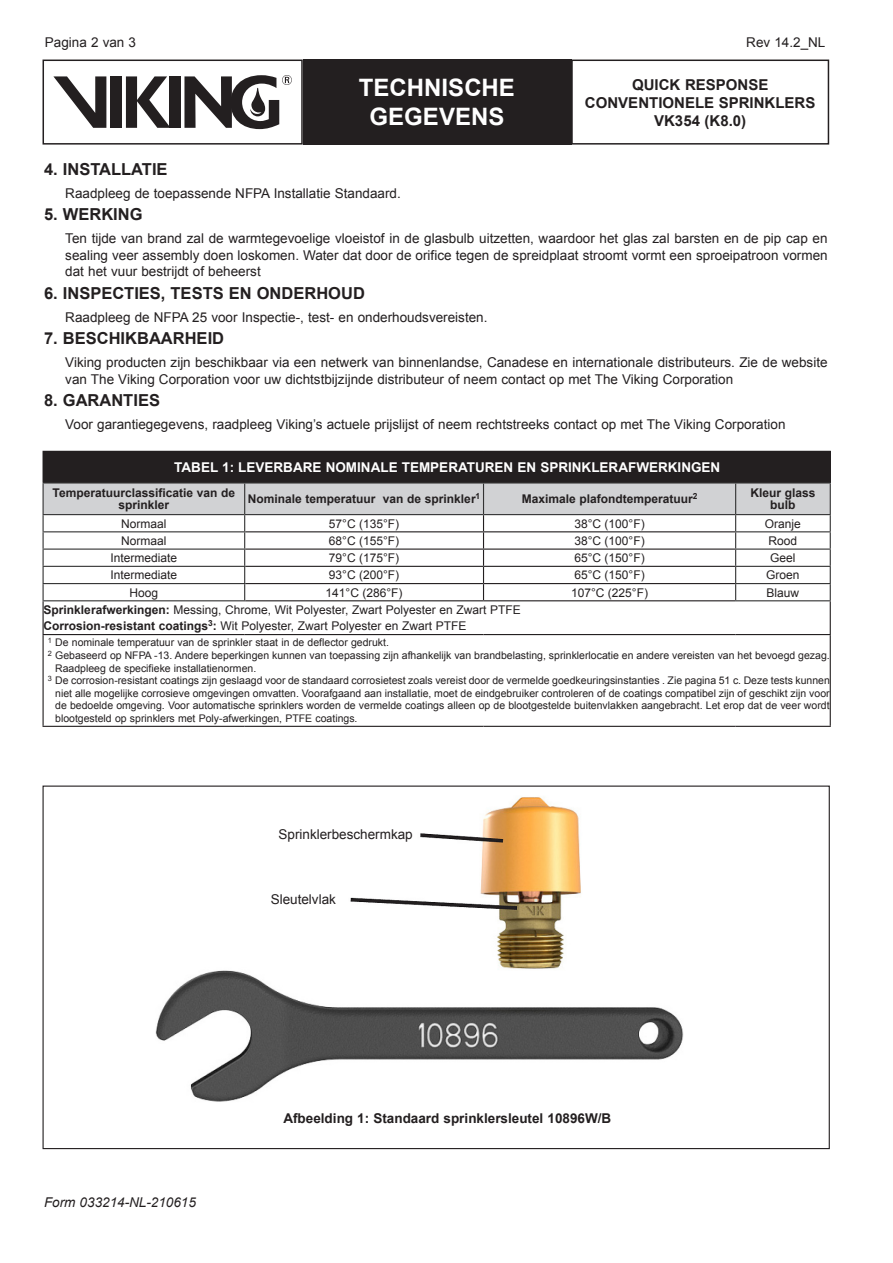
<style>
.page{position:relative;width:893px;height:1263px;background:#fff}
.page>*{position:absolute;margin:0;border:0;box-sizing:border-box;transform-origin:0 0}
.t1{font:700 24px/28.8px "Arial";color:#fff;text-align:center}
.heading_1{font:700 16.5px "Arial";color:#231f20}
.t2{font:700 15px/18px "Arial";color:#231f20;text-align:center}
.body{font:13.5px/16.5px "Arial";color:#231f20;text-align:justify}
.Table_title_8_CJ_whi{font:700 13.5px "Arial";color:#fff}
.Figure_9_CJ_bold{font:700 13.5px "Arial";color:#231f20}
.t3{font:italic 13.5px "Arial";color:#231f20}
.Figure_9_CJ{font:13.5px "Arial";color:#231f20}
.Warning_-bold___inde{font:12px "Arial";color:#231f20}
.Table_title_8_CJ{font:700 12px/12px "Arial";color:#231f20;text-align:center}
.Table_cell_8_CJ{font:12px "Arial";color:#231f20}
.body_7_5{font:10.5px/12.6px "Arial";color:#231f20}
.s1{font-weight:700}
</style>
<div class="page">
<div style="left:571px;top:60px;width:258px;height:85px;border:2px solid #231f20"></div>
<div style="left:303px;top:60px;width:268px;height:85px;background:#231f20"></div>
<div style="left:169px;top:76px;width:11px;height:52px;background:#231f20"></div>
<div style="left:111px;top:76px;width:11px;height:52px;background:#231f20"></div>
<svg style="left:126px;top:76px;width:43px;height:52px"></svg>
<svg style="left:53px;top:76px;width:53px;height:52px"></svg>
<svg style="left:184px;top:75px;width:108px;height:54px"></svg>
<div style="left:43px;top:60px;width:260px;height:85px;border:2px solid #231f20"></div>
<div style="left:43px;top:451px;width:787px;height:32px;background:#231f20"></div>
<hr style="left:736px;top:451px;width:95px;height:1px;background:#231f20">
<hr style="left:830px;top:452px;width:1px;height:30px;background:#231f20">
<hr style="left:43px;top:601px;width:1px;height:33px;background:#231f20">
<hr style="left:245px;top:600px;width:238px;height:1px;background:#231f20">
<hr style="left:483px;top:600px;width:252px;height:1px;background:#231f20">
<hr style="left:830px;top:601px;width:1px;height:33px;background:#231f20">
<hr style="left:43px;top:634px;width:202px;height:1px;background:#231f20">
<hr style="left:43px;top:635px;width:1px;height:91px;background:#231f20">
<hr style="left:245px;top:634px;width:238px;height:1px;background:#231f20">
<hr style="left:483px;top:634px;width:253px;height:1px;background:#231f20">
<hr style="left:736px;top:634px;width:95px;height:1px;background:#231f20">
<hr style="left:830px;top:635px;width:1px;height:91px;background:#231f20">
<hr style="left:43px;top:726px;width:202px;height:1px;background:#231f20">
<hr style="left:245px;top:726px;width:238px;height:1px;background:#231f20">
<hr style="left:483px;top:726px;width:253px;height:1px;background:#231f20">
<hr style="left:736px;top:726px;width:95px;height:1px;background:#231f20">
<svg style="left:43px;top:483px;width:788px;height:117px"></svg>
<hr style="left:43px;top:482px;width:202px;height:1px;background:#333">
<hr style="left:245px;top:482px;width:238px;height:1px;background:#333">
<hr style="left:483px;top:482px;width:253px;height:1px;background:#333">
<hr style="left:736px;top:482px;width:95px;height:1px;background:#333">
<hr style="left:43px;top:514px;width:202px;height:1px;background:#333">
<hr style="left:245px;top:514px;width:238px;height:1px;background:#333">
<hr style="left:483px;top:514px;width:253px;height:1px;background:#333">
<hr style="left:736px;top:514px;width:95px;height:1px;background:#333">
<hr style="left:43px;top:531px;width:202px;height:1px;background:#333">
<hr style="left:735px;top:531px;width:96px;height:1px;background:#333">
<hr style="left:43px;top:548px;width:202px;height:2px;background:#333">
<hr style="left:735px;top:548px;width:96px;height:2px;background:#333">
<hr style="left:43px;top:566px;width:202px;height:1px;background:#333">
<hr style="left:735px;top:566px;width:96px;height:1px;background:#333">
<hr style="left:43px;top:583px;width:202px;height:1px;background:#333">
<hr style="left:735px;top:583px;width:96px;height:1px;background:#333">
<hr style="left:43px;top:600px;width:202px;height:1px;background:#333">
<hr style="left:735px;top:600px;width:96px;height:1px;background:#333">
<img style="left:155px;top:797px;width:529px;height:305px">
<p class="body" style="left:45px;top:34px;width:93px">Pagina 2 van 3</p>
<p class="body" style="left:746px;top:34px;width:81px">Rev 14.2_NL</p>
<h1 class="t1" style="left:359px;top:74px;width:158px">TECHNISCHE<br>GEGEVENS</h1>
<h3 class="t2" style="left:585px;top:76px;width:232px">QUICK RESPONSE<br>CONVENTIONELE SPRINKLERS<br>VK354 (K8.0)</h3>
<p class="heading_1" style="left:44px;top:158px;width:125px">4. INSTALLATIE</p>
<p class="body" style="left:65px;top:185px;width:337px">Raadpleeg de toepassende NFPA Installatie Standaard.</p>
<p class="heading_1" style="left:44px;top:204px;width:100px">5. WERKING</p>
<p class="body" style="left:65px;top:230px;width:764px">Ten tijde van brand zal de warmtegevoelige vloeistof in de glasbulb uitzetten, waardoor het glas zal barsten en de pip cap en sealing veer assembly doen loskomen. Water dat door de orifice tegen de spreidplaat stroomt vormt een sproeipatroon vormen dat het vuur bestrijdt of beheerst</p>
<p class="heading_1" style="left:44px;top:282px;width:322px">6. INSPECTIES, TESTS EN ONDERHOUD</p>
<p class="body" style="left:65px;top:309px;width:424px">Raadpleeg de NFPA 25 voor Inspectie-, test- en onderhoudsvereisten.</p>
<p class="heading_1" style="left:44px;top:327px;width:182px">7. BESCHIKBAARHEID</p>
<p class="body" style="left:65px;top:354px;width:764px">Viking producten zijn beschikbaar via een netwerk van binnenlandse, Canadese en internationale distributeurs. Zie de website van The Viking Corporation voor uw dichtstbijzijnde distributeur of neem contact op met The Viking Corporation</p>
<p class="heading_1" style="left:44px;top:389px;width:117px">8. GARANTIES</p>
<p class="body" style="left:65px;top:416px;width:722px">Voor garantiegegevens, raadpleeg Viking’s actuele prijslijst of neem rechtstreeks contact op met The Viking Corporation</p>
<p class="Table_title_8_CJ_whi" style="left:174px;top:458px;width:548px">TABEL 1: LEVERBARE NOMINALE TEMPERATUREN EN SPRINKLERAFWERKINGEN</p>
<p class="Table_title_8_CJ" style="left:53px;top:487px;width:184px">Temperatuurclassificatie van de sprinkler</p>
<p class="Table_title_8_CJ" style="left:248px;top:493px;width:234px">Nominale temperatuur van de sprinkler<sup>1</sup></p>
<p class="Table_title_8_CJ" style="left:522px;top:493px;width:177px">Maximale plafondtemperatuur<sup>2</sup></p>
<p class="Table_title_8_CJ" style="left:750px;top:487px;width:67px">Kleur glass bulb</p>
<p class="Table_cell_8_CJ" style="left:121px;top:515px;width:47px">Normaal</p>
<p class="Warning_-bold___inde" style="left:329px;top:515px;width:72px">57°C (135°F)</p>
<p class="Warning_-bold___inde" style="left:574px;top:515px;width:72px">38°C (100°F)</p>
<p class="Table_cell_8_CJ" style="left:765px;top:515px;width:38px">Oranje</p>
<p class="Table_cell_8_CJ" style="left:121px;top:533px;width:47px">Normaal</p>
<p class="Warning_-bold___inde" style="left:329px;top:533px;width:72px">68°C (155°F)</p>
<p class="Warning_-bold___inde" style="left:574px;top:533px;width:72px">38°C (100°F)</p>
<p class="Table_cell_8_CJ" style="left:769px;top:533px;width:30px">Rood</p>
<p class="Table_cell_8_CJ" style="left:111px;top:550px;width:68px">Intermediate</p>
<p class="Warning_-bold___inde" style="left:329px;top:550px;width:72px">79°C (175°F)</p>
<p class="Warning_-bold___inde" style="left:574px;top:550px;width:72px">65°C (150°F)</p>
<p class="Table_cell_8_CJ" style="left:770px;top:550px;width:27px">Geel</p>
<p class="Table_cell_8_CJ" style="left:111px;top:567px;width:68px">Intermediate</p>
<p class="Warning_-bold___inde" style="left:329px;top:567px;width:72px">93°C (200°F)</p>
<p class="Warning_-bold___inde" style="left:574px;top:567px;width:72px">65°C (150°F)</p>
<p class="Table_cell_8_CJ" style="left:766px;top:567px;width:35px">Groen</p>
<p class="Table_cell_8_CJ" style="left:130px;top:584px;width:30px">Hoog</p>
<p class="Warning_-bold___inde" style="left:326px;top:584px;width:78px">141°C (286°F)</p>
<p class="Warning_-bold___inde" style="left:571px;top:584px;width:78px">107°C (225°F)</p>
<p class="Table_cell_8_CJ" style="left:767px;top:584px;width:34px">Blauw</p>
<p class="Warning_-bold___inde" style="left:44px;top:602px;width:479px"><span class="s1">Sprinklerafwerkingen:</span> Messing, Chrome, Wit Polyester, Zwart Polyester en Zwart PTFE</p>
<p class="Warning_-bold___inde" style="left:44px;top:618px;width:424px"><span class="s1">Corrosion-resistant coatings</span><sup>3</sup><span class="s1">:</span> Wit Polyester, Zwart Polyester en Zwart PTFE</p>
<p class="body_7_5" style="left:48px;top:637px;width:343px"><sup>1</sup> De nominale temperatuur van de sprinkler staat in de deflector gedrukt.</p>
<p class="body_7_5" style="left:55px;top:649px;width:776px;text-indent:-7px"><sup>2</sup> Gebaseerd op NFPA -13. Andere beperkingen kunnen van toepassing zijn afhankelijk van brandbelasting, sprinklerlocatie en andere vereisten van het bevoegd gezag.<br>Raadpleeg de specifieke installatienormen.</p>
<p class="body_7_5" style="left:55px;top:674px;width:776px;text-align:justify;text-indent:-7px"><sup>3</sup> De corrosion-resistant coatings zijn geslaagd voor de standaard corrosietest zoals vereist door de vermelde goedkeuringsinstanties . Zie pagina 51 c. Deze tests kunnen niet alle mogelijke corrosieve omgevingen omvatten. Voorafgaand aan installatie, moet de eindgebruiker controleren of de coatings compatibel zijn of geschikt zijn voor de bedoelde omgeving. Voor automatische sprinklers worden de vermelde coatings alleen op de blootgestelde buitenvlakken aangebracht. Let erop dat de veer wordt blootgesteld op sprinklers met Poly-afwerkingen, PTFE coatings.</p>
<p class="body" style="left:278px;top:826px;width:136px">Sprinklerbeschermkap</p>
<p class="Figure_9_CJ" style="left:271px;top:890px;width:67px">Sleutelvlak</p>
<p class="t3" style="left:44px;top:1194px;width:153px">Form 033214-NL-210615</p>
<p class="Figure_9_CJ_bold" style="left:283px;top:1109px;width:329px">Afbeelding 1: Standaard sprinklersleutel 10896W/B</p>
</div>
